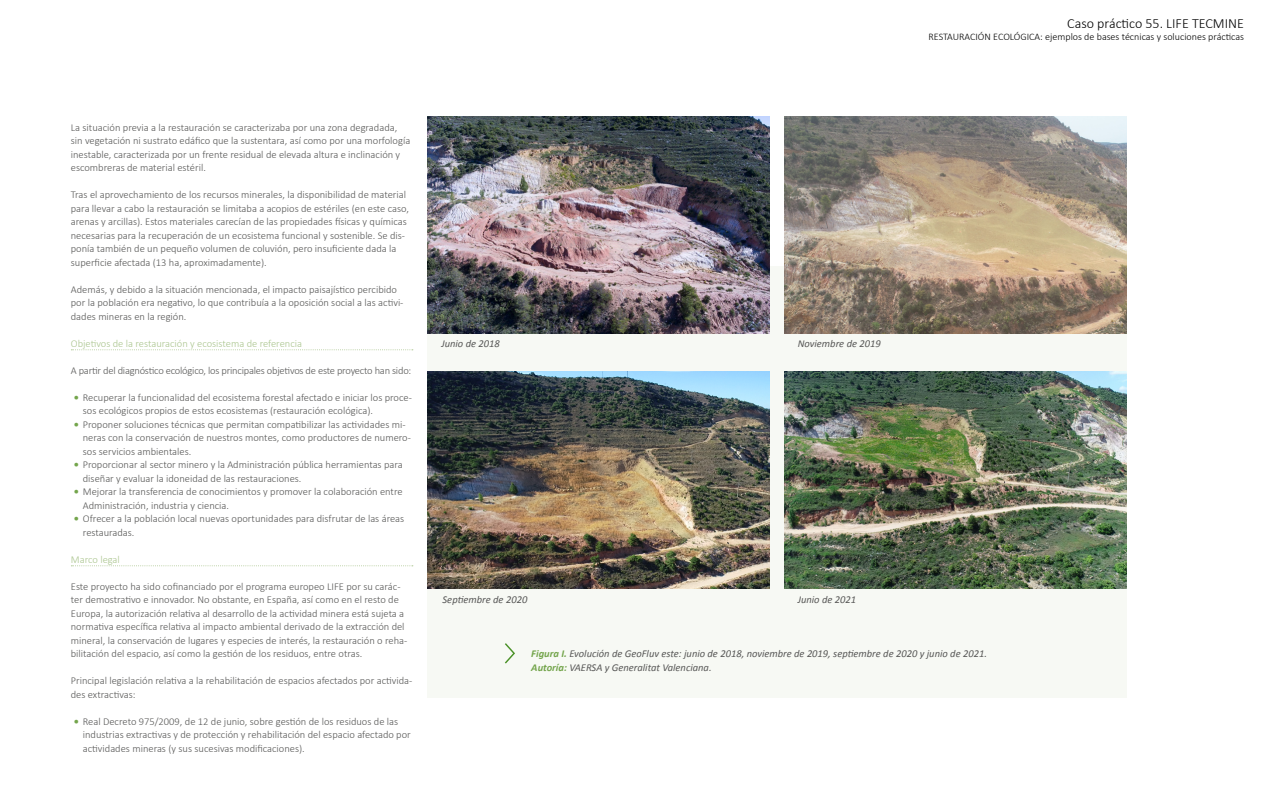
<style>
.page{position:relative;width:1280px;height:800px;background:#fff}
.page>*{position:absolute;margin:0;border:0;box-sizing:border-box;transform-origin:0 0}
.t1{font:300 14px "Calibri";color:#000}
.t2{font:300 10.5px/13.5px "Calibri";color:#575756}
.t3{font:italic 10.5px/13.5px "Calibri";color:#575756}
.t4{font:300 10.5px "Calibri";letter-spacing:-.02em;color:#575756}
.t5{font:300 10.5px "Calibri";color:#aac58e}
.t6{font:300 10.1px "Calibri";color:#000}
.s1{font-weight:700;color:#74a54c}
</style>
<div class="page">
<div style="left:427px;top:266px;width:700px;height:431px;background:#f7f9f4"></div>
<svg style="left:505px;top:643px;width:10px;height:21px"></svg>
<svg style="left:71px;top:349px;width:342px;height:1px"></svg>
<svg style="left:71px;top:565px;width:342px;height:1px"></svg>
<img style="left:427px;top:371px;width:342px;height:217px">
<img style="left:785px;top:371px;width:342px;height:217px">
<img style="left:427px;top:116px;width:342px;height:217px">
<img style="left:785px;top:116px;width:342px;height:217px">
<h1 class="t1" style="left:1067px;top:14px;width:178px">Caso práctico 55. LIFE TECMINE</h1>
<p class="t6" style="left:928px;top:30px;width:317px">RESTAURACIÓN ECOLÓGICA: ejemplos de bases técnicas y soluciones prácticas</p>
<p class="t2" style="left:71px;top:120px;width:341px">La situación previa a la restauración se caracterizaba por una zona degradada, sin vegetación ni sustrato edáfico que la sustentara, así como por una morfología inestable, caracterizada por un frente residual de elevada altura e inclinación y escombreras de material estéril.</p>
<p class="t2" style="left:71px;top:188px;width:340px">Tras el aprovechamiento de los recursos minerales, la disponibilidad de material para llevar a cabo la restauración se limitaba a acopios de estériles (en este caso, arenas y arcillas). Estos materiales carecían de las propiedades físicas y químicas necesarias para la recuperación de un ecosistema funcional y sostenible. Se dis&shy;ponía también de un pequeño volumen de coluvión, pero insuficiente dada la superficie afectada (13 ha, aproximadamente).</p>
<p class="t2" style="left:71px;top:282px;width:334px">Además, y debido a la situación mencionada, el impacto paisajístico percibido por la población era negativo, lo que contribuía a la oposición social a las activi&shy;dades mineras en la región.</p>
<p class="t5" style="left:71px;top:337px;width:233px">Objetivos de la restauración y ecosistema de referencia</p>
<p class="t4" style="left:71px;top:364px;width:342px">A partir del diagnóstico ecológico, los principales objetivos de este proyecto han sido:</p>
<p class="t2" style="left:83px;top:390px;width:331px;text-indent:-9px"><span class="s1">•</span> Recuperar la funcionalidad del ecosistema forestal afectado e iniciar los proce&shy;sos ecológicos propios de estos ecosistemas (restauración ecológica).</p>
<p class="t2" style="left:83px;top:417px;width:330px;text-indent:-9px"><span class="s1">•</span> Proponer soluciones técnicas que permitan compatibilizar las actividades mi&shy;neras con la conservación de nuestros montes, como productores de numero&shy;sos servicios ambientales.</p>
<p class="t2" style="left:83px;top:458px;width:321px;text-indent:-9px"><span class="s1">•</span> Proporcionar al sector minero y la Administración pública herramientas para diseñar y evaluar la idoneidad de las restauraciones.</p>
<p class="t2" style="left:83px;top:485px;width:321px;text-indent:-9px"><span class="s1">•</span> Mejorar la transferencia de conocimientos y promover la colaboración entre<br>Administración, industria y ciencia.</p>
<p class="t2" style="left:83px;top:512px;width:323px;text-indent:-9px"><span class="s1">•</span> Ofrecer a la población local nuevas oportunidades para disfrutar de las áreas restauradas.</p>
<p class="t5" style="left:71px;top:553px;width:50px">Marco legal</p>
<p class="t2" style="left:71px;top:579px;width:338px">Este proyecto ha sido cofinanciado por el programa europeo LIFE por su carác&shy;ter demostrativo e innovador. No obstante, en España, así como en el resto de Europa, la autorización relativa al desarrollo de la actividad minera está sujeta a normativa específica relativa al impacto ambiental derivado de la extracción del mineral, la conservación de lugares y especies de interés, la restauración o reha&shy;bilitación del espacio, así como la gestión de los residuos, entre otras.</p>
<p class="t2" style="left:71px;top:674px;width:343px">Principal legislación relativa a la rehabilitación de espacios afectados por activida&shy;des extractivas:</p>
<p class="t2" style="left:83px;top:714px;width:329px;text-indent:-9px"><span class="s1">•</span> Real Decreto 975/2009, de 12 de junio, sobre gestión de los residuos de las industrias extractivas y de protección y rehabilitación del espacio afectado por actividades mineras (y sus sucesivas modificaciones).</p>
<p class="t3" style="left:441px;top:336px;width:60px">Junio de 2018</p>
<p class="t3" style="left:443px;top:592px;width:86px">Septiembre de 2020</p>
<p class="t3" style="left:798px;top:336px;width:84px">Noviembre de 2019</p>
<p class="t3" style="left:798px;top:592px;width:60px">Junio de 2021</p>
<p class="t3" style="left:531px;top:646px;width:457px"><span class="s1">Figura I.</span> Evolución de GeoFluv este: junio de 2018, noviembre de 2019, septiembre de 2020 y junio de 2021.<br><span class="s1">Autoría:</span> VAERSA y Generalitat Valenciana.</p>
</div>
